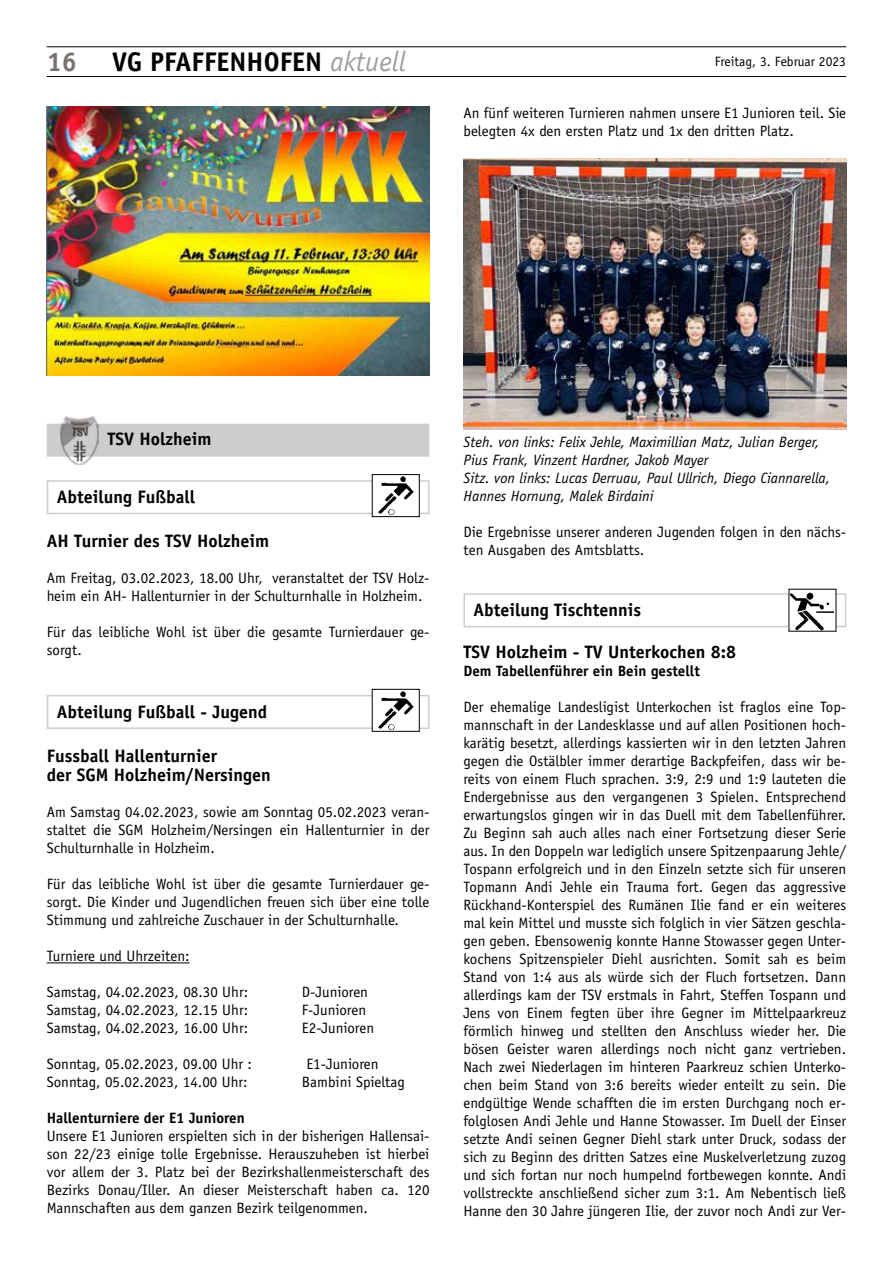
<style>
.page{position:relative;width:893px;height:1263px;background:#fff}
.page>*{position:absolute;margin:0;border:0;box-sizing:border-box;transform-origin:0 0}
.t1{font:700 27px "Officina Sans";color:#000}
.t2{font:700 27px "Officina Sans";color:#787370}
.t3{font:700 18px/19.5px "Officina Sans";color:#000}
.t4{font:15px/18px "Officina Sans";color:#000}
.t5{font:italic 15px/18px "Officina Sans";color:#000}
.t6{font:700 15px "Officina Sans";color:#000}
.t7{font:13.5px "Officina Sans";color:#000}
.s1{font-weight:400;font-style:italic;font-size:28.35px;color:#a19f9d}
</style>
<div class="page">
<hr style="left:47px;top:76px;width:799px;height:1px;background:#000">
<hr style="left:47px;top:47px;width:799px;height:1px;background:#000">
<hr style="left:47px;top:962px;width:143px;height:1px;background:#000">
<img style="left:47px;top:106px;width:382px;height:270px">
<div style="left:47px;top:424px;width:382px;height:33px;background:#cecdcd"></div>
<img style="left:60px;top:416px;width:39px;height:49px">
<div style="left:47px;top:480px;width:382px;height:34px;border:2px solid #cecdcd"></div>
<div style="left:372px;top:475px;width:47px;height:42px;background:#fff"></div>
<img style="left:378px;top:476px;width:35px;height:39px">
<div style="left:372px;top:474px;width:48px;height:43px;border:1px solid #000"></div>
<div style="left:47px;top:695px;width:382px;height:34px;border:2px solid #cecdcd"></div>
<div style="left:372px;top:689px;width:47px;height:42px;background:#fff"></div>
<img style="left:378px;top:691px;width:35px;height:39px">
<div style="left:372px;top:689px;width:48px;height:43px;border:1px solid #000"></div>
<img style="left:463px;top:158px;width:383px;height:271px">
<div style="left:463px;top:593px;width:383px;height:34px;border:2px solid #cecdcd"></div>
<div style="left:789px;top:589px;width:47px;height:42px;background:#fff"></div>
<img style="left:791px;top:592px;width:42px;height:38px">
<h1 class="t2" style="left:47px;top:45px;width:32px">16</h1>
<h1 class="t1" style="left:112px;top:45px;width:295px">VG PFAFFENHOFEN <span class="s1">aktuell</span></h1>
<p class="t7" style="left:715px;top:53px;width:133px">Freitag, 3. Februar 2023</p>
<p class="t4" style="left:463px;top:104px;width:384px">An fünf weiteren Turnieren nahmen unsere E1 Junioren teil. Sie belegten 4x den ersten Platz und 1x den dritten Platz.</p>
<p class="t3" style="left:108px;top:429px;width:105px">TSV Holzheim</p>
<p class="t3" style="left:57px;top:487px;width:140px">Abteilung Fußball</p>
<p class="t3" style="left:47px;top:531px;width:224px">AH Turnier des TSV Holzheim</p>
<p class="t4" style="left:47px;top:569px;width:384px">Am Freitag, 03.02.2023, 18.00 Uhr, veranstaltet der TSV Holz&shy;heim ein AH- Hallenturnier in der Schulturnhalle in Holzheim.</p>
<p class="t4" style="left:47px;top:623px;width:384px">Für das leibliche Wohl ist über die gesamte Turnierdauer ge&shy;sorgt.</p>
<p class="t3" style="left:57px;top:702px;width:212px">Abteilung Fußball - Jugend</p>
<p class="t3" style="left:47px;top:746px;width:226px">Fussball Hallenturnier<br>der SGM Holzheim/Nersingen</p>
<p class="t4" style="left:47px;top:803px;width:384px;text-align:justify">Am Samstag 04.02.2023, sowie am Sonntag 05.02.2023 veran&shy;staltet die SGM Holzheim/Nersingen ein Hallenturnier in der Schulturnhalle in Holzheim.</p>
<p class="t4" style="left:47px;top:875px;width:384px;text-align:justify">Für das leibliche Wohl ist über die gesamte Turnierdauer ge&shy;sorgt. Die Kinder und Jugendlichen freuen sich über eine tolle Stimmung und zahlreiche Zuschauer in der Schulturnhalle.</p>
<p class="t4" style="left:47px;top:947px;width:144px">Turniere und Uhrzeiten:</p>
<p class="t4" style="left:47px;top:983px;width:203px">Samstag, 04.02.2023, 08.30 Uhr:</p>
<p class="t4" style="left:302px;top:983px;width:68px">D-Junioren</p>
<p class="t4" style="left:47px;top:1001px;width:203px">Samstag, 04.02.2023, 12.15 Uhr:</p>
<p class="t4" style="left:302px;top:1001px;width:66px">F-Junioren</p>
<p class="t4" style="left:47px;top:1019px;width:203px">Samstag, 04.02.2023, 16.00 Uhr:</p>
<p class="t4" style="left:302px;top:1019px;width:74px">E2-Junioren</p>
<p class="t4" style="left:47px;top:1055px;width:207px">Sonntag, 05.02.2023, 09.00 Uhr :</p>
<p class="t4" style="left:306px;top:1055px;width:74px">E1-Junioren</p>
<p class="t4" style="left:47px;top:1073px;width:202px">Sonntag, 05.02.2023, 14.00 Uhr:</p>
<p class="t4" style="left:302px;top:1073px;width:105px">Bambini Spieltag</p>
<p class="t6" style="left:47px;top:1109px;width:200px">Hallenturniere der E1 Junioren</p>
<p class="t4" style="left:47px;top:1127px;width:384px;text-align:justify">Unsere E1 Junioren erspielten sich in der bisherigen Hallensai&shy;son 22/23 einige tolle Ergebnisse. Herauszuheben ist hierbei vor allem der 3. Platz bei der Bezirkshallenmeisterschaft des Bezirks Donau/Iller. An dieser Meisterschaft haben ca. 120<br>Mannschaften aus dem ganzen Bezirk teilgenommen.</p>
<p class="t5" style="left:463px;top:433px;width:368px">Steh. von links: Felix Jehle, Maximillian Matz, Julian Berger, Pius Frank, Vinzent Hardner, Jakob Mayer<br>Sitz. von links: Lucas Derruau, Paul Ullrich, Diego Ciannarella, Hannes Hornung, Malek Birdaini</p>
<p class="t4" style="left:463px;top:523px;width:384px">Die Ergebnisse unserer anderen Jugenden folgen in den nächs&shy;ten Ausgaben des Amtsblatts.</p>
<p class="t3" style="left:473px;top:600px;width:169px">Abteilung Tischtennis</p>
<p class="t3" style="left:463px;top:641px;width:274px">TSV Holzheim - TV Unterkochen 8:8</p>
<p class="t6" style="left:463px;top:661px;width:238px">Dem Tabellenführer ein Bein gestellt</p>
<p class="t4" style="left:463px;top:697px;width:384px;text-align:justify">Der ehemalige Landesligist Unterkochen ist fraglos eine Top&shy;mannschaft in der Landesklasse und auf allen Positionen hoch&shy;karätig besetzt, allerdings kassierten wir in den letzten Jahren gegen die Ostälbler immer derartige Backpfeifen, dass wir be&shy;reits von einem Fluch sprachen. 3:9, 2:9 und 1:9 lauteten die Endergebnisse aus den vergangenen 3 Spielen. Entsprechend erwartungslos gingen wir in das Duell mit dem Tabellenführer.<br>Zu Beginn sah auch alles nach einer Fortsetzung dieser Serie aus. In den Doppeln war lediglich unsere Spitzenpaarung Jehle/ Tospann erfolgreich und in den Einzeln setzte sich für unseren Topmann Andi Jehle ein Trauma fort. Gegen das aggressive Rückhand-Konterspiel des Rumänen Ilie fand er ein weiteres mal kein Mittel und musste sich folglich in vier Sätzen geschla&shy;gen geben. Ebensowenig konnte Hanne Stowasser gegen Unter&shy;kochens Spitzenspieler Diehl ausrichten. Somit sah es beim Stand von 1:4 aus als würde sich der Fluch fortsetzen. Dann allerdings kam der TSV erstmals in Fahrt, Steffen Tospann und Jens von Einem fegten über ihre Gegner im Mittelpaarkreuz förmlich hinweg und stellten den Anschluss wieder her. Die bösen Geister waren allerdings noch nicht ganz vertrieben.<br>Nach zwei Niederlagen im hinteren Paarkreuz schien Unterko&shy;chen beim Stand von 3:6 bereits wieder enteilt zu sein. Die endgültige Wende schafften die im ersten Durchgang noch er&shy;folglosen Andi Jehle und Hanne Stowasser. Im Duell der Einser setzte Andi seinen Gegner Diehl stark unter Druck, sodass der sich zu Beginn des dritten Satzes eine Muskelverletzung zuzog und sich fortan nur noch humpelnd fortbewegen konnte. Andi vollstreckte anschließend sicher zum 3:1. Am Nebentisch ließ Hanne den 30 Jahre jüngeren Ilie, der zuvor noch Andi zur Ver-</p>
</div>
